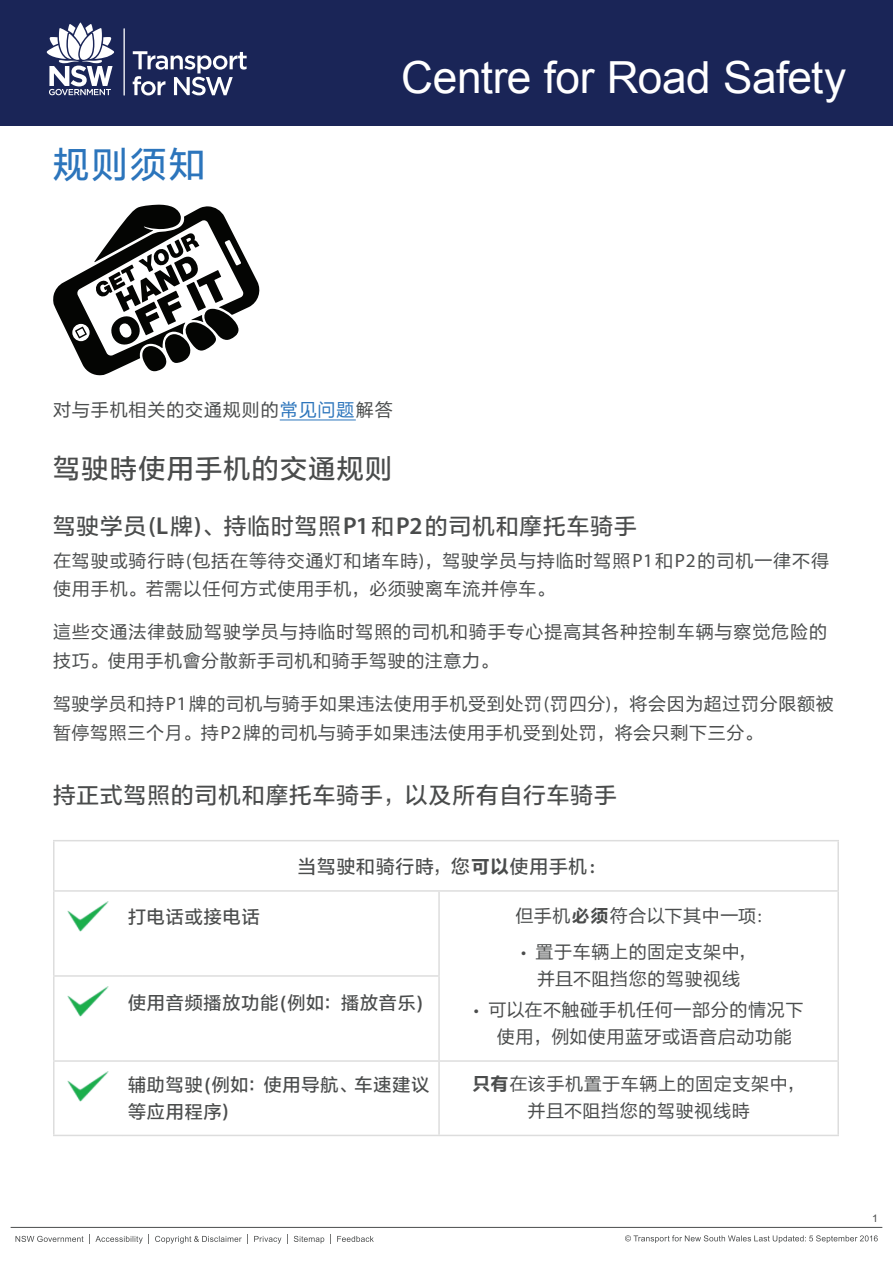
<style>
.page{position:relative;width:893px;height:1263px;background:#fff}
.page>*{position:absolute;margin:0;border:0;box-sizing:border-box;transform-origin:0 0}
.t1{font:44.25px "Arial";letter-spacing:-.01em;color:#fff}
.t2{font:36px "CS Hei Medium 1";color:#2c75bc}
.t3{font:27px "CS Hei Medium 1";letter-spacing:.05em;color:#4a4c4c}
.t4{font:22.5px "CS Hei Medium 1";letter-spacing:.05em;color:#4a4c4c}
.t5{font:18.6px "CS Hei Medium 1";letter-spacing:.05em;color:#4a4c4c}
.t6{font:18px/28.5px "CS Hei";letter-spacing:.035em;color:#4a4c4c}
.t7{font:18px/26.4px "CS Hei Medium 1";letter-spacing:.05em;color:#4a4c4c}
.t8{font:10.5px "Arial";color:#4a4c4c}
.s1{color:#2c75bc}
.s2{font-family:"Myriad Pro";font-weight:600;font-size:24.45px}
.s3{font-family:"Myriad Pro";font-size:19.35px}
.s4{font-family:"CS Hei";font-weight:700}
.s5{font-family:"Myriad Pro";font-weight:600}
.s6{font-family:"Myriad Pro";font-weight:600;font-size:20.55px}
.s7{font-weight:700}
.s8{font-family:"Myriad Pro"}
</style>
<div class="page">
<div style="left:0;top:0;width:893px;height:125px;background:#1a2557"></div>
<hr style="left:124px;top:28px;width:1px;height:68px;background:#fff">
<svg style="left:47px;top:23px;width:67px;height:72px"></svg>
<svg style="left:133px;top:51px;width:114px;height:44px"></svg>
<svg style="left:53px;top:204px;width:207px;height:172px"></svg>
<img style="left:68px;top:901px;width:41px;height:31px">
<img style="left:68px;top:986px;width:41px;height:31px">
<img style="left:68px;top:1071px;width:41px;height:31px">
<hr style="left:11px;top:1227px;width:871px;height:1px;background:#4a4c4c">
<svg style="left:337px;top:1236px;width:37px;height:6px"></svg>
<svg style="left:294px;top:1236px;width:30px;height:7px"></svg>
<svg style="left:254px;top:1236px;width:27px;height:7px"></svg>
<svg style="left:155px;top:1234px;width:93px;height:10px"></svg>
<svg style="left:16px;top:1234px;width:133px;height:10px"></svg>
<svg style="left:625px;top:1235px;width:253px;height:8px"></svg>
<hr style="left:53px;top:840px;width:69px;height:1px;background:#ddd">
<hr style="left:122px;top:840px;width:317px;height:1px;background:#ddd">
<hr style="left:439px;top:840px;width:400px;height:1px;background:#ddd">
<hr style="left:53px;top:841px;width:2px;height:49px;background:#ddd">
<hr style="left:53px;top:892px;width:2px;height:83px;background:#ddd">
<hr style="left:53px;top:977px;width:2px;height:83px;background:#ddd">
<hr style="left:53px;top:1062px;width:2px;height:73px;background:#ddd">
<hr style="left:439px;top:890px;width:400px;height:2px;background:#ddd">
<hr style="left:53px;top:890px;width:69px;height:2px;background:#ddd">
<hr style="left:122px;top:890px;width:317px;height:2px;background:#ddd">
<hr style="left:53px;top:975px;width:69px;height:2px;background:#ddd">
<hr style="left:122px;top:975px;width:318px;height:2px;background:#ddd">
<hr style="left:439px;top:1060px;width:400px;height:2px;background:#ddd">
<hr style="left:53px;top:1060px;width:69px;height:2px;background:#ddd">
<hr style="left:122px;top:1060px;width:317px;height:2px;background:#ddd">
<hr style="left:439px;top:1135px;width:400px;height:1px;background:#ddd">
<hr style="left:53px;top:1135px;width:69px;height:1px;background:#ddd">
<hr style="left:122px;top:1135px;width:317px;height:1px;background:#ddd">
<hr style="left:438px;top:892px;width:2px;height:83px;background:#ddd">
<hr style="left:438px;top:977px;width:2px;height:83px;background:#ddd">
<hr style="left:438px;top:1062px;width:2px;height:73px;background:#ddd">
<hr style="left:837px;top:892px;width:2px;height:84px;background:#ddd">
<hr style="left:837px;top:976px;width:2px;height:84px;background:#ddd">
<hr style="left:837px;top:1062px;width:2px;height:73px;background:#ddd">
<hr style="left:837px;top:841px;width:2px;height:49px;background:#ddd">
<hr style="left:280px;top:419px;width:76px;height:1px;background:#2c75bc">
<h2 class="t2" style="left:53px;top:144px;width:154px">规则须知</h2>
<h1 class="t1" style="left:401px;top:48px;width:447px">Centre for Road Safety</h1>
<p class="t6" style="left:53px;top:396px;width:341px">对与手机相关的交通规则的<span class="s1">常见问题</span>解答</p>
<h3 class="t3" style="left:53px;top:454px;width:341px">驾驶時使用手机的交通规则</h3>
<h4 class="t4" style="left:53px;top:514px;width:585px">驾驶学员<span class="s2">(L</span>牌<span class="s2">)</span>、持临时驾照<span class="s2">P1</span>和<span class="s2">P2</span>的司机和摩托车骑手</h4>
<p class="t6" style="left:53px;top:546px;width:777px">在驾驶或骑行時<span class="s3">(</span>包括在等待交通灯和堵车時<span class="s3">)</span>，驾驶学员与持临时驾照<span class="s3">P1</span>和<span class="s3">P2</span>的司机一律不得使用手机。若需以任何方式使用手机，必须驶离车流并停车。</p>
<p class="t6" style="left:53px;top:618px;width:775px">這些交通法律鼓励驾驶学员与持临时驾照的司机和骑手专心提高其各种控制车辆与察觉危险的技巧。使用手机會分散新手司机和骑手驾驶的注意力。</p>
<p class="t6" style="left:53px;top:690px;width:782px">驾驶学员和持<span class="s3">P1</span>牌的司机与骑手如果违法使用手机受到处罚<span class="s3">(</span>罚四分<span class="s3">)</span>，将会因为超过罚分限额被暂停驾照三个月。持<span class="s3">P2</span>牌的司机与骑手如果违法使用手机受到处罚，将会只剩下三分。</p>
<h4 class="t4" style="left:53px;top:783px;width:565px">持正式驾照的司机和摩托车骑手，以及所有自行车骑手</h4>
<h5 class="t5" style="left:298px;top:856px;width:298px">当驾驶和骑行時，您<span class="s4">可以</span>使用手机<span class="s5">:</span></h5>
<p class="t7" style="left:128px;top:904px;width:133px">打电话或接电话</p>
<p class="t7" style="left:128px;top:990px;width:296px">使用音频播放功能<span class="s6">(</span>例如：播放音乐<span class="s6">)</span></p>
<p class="t6" style="left:516px;top:902px;width:248px">但手机<span class="s7">必须</span>符合以下其中一项<span class="s8">:</span></p>
<p class="t6" style="left:521px;top:938px;width:237px;line-height:27px;text-align:center"><span class="s8">•</span> 置于车辆上的固定支架中，并且不阻挡您的驾驶视线</p>
<p class="t6" style="left:497px;top:997px;width:308px;line-height:27px;text-indent:-23px"><span class="s8">•</span> 可以在不触碰手机任何一部分的情况下使用，例如使用蓝牙或语音启动功能</p>
<p class="t7" style="left:128px;top:1072px;width:303px">辅助驾驶<span class="s6">(</span>例如：使用导航、车速建议等应用程序<span class="s6">)</span></p>
<p class="t6" style="left:472px;top:1070px;width:334px;line-height:27px;text-align:center"><span class="s7">只有</span>在该手机置于车辆上的固定支架中，并且不阻挡您的驾驶视线時</p>
<p class="t8" style="left:872px;top:1211px;width:7px">1</p>
</div>
